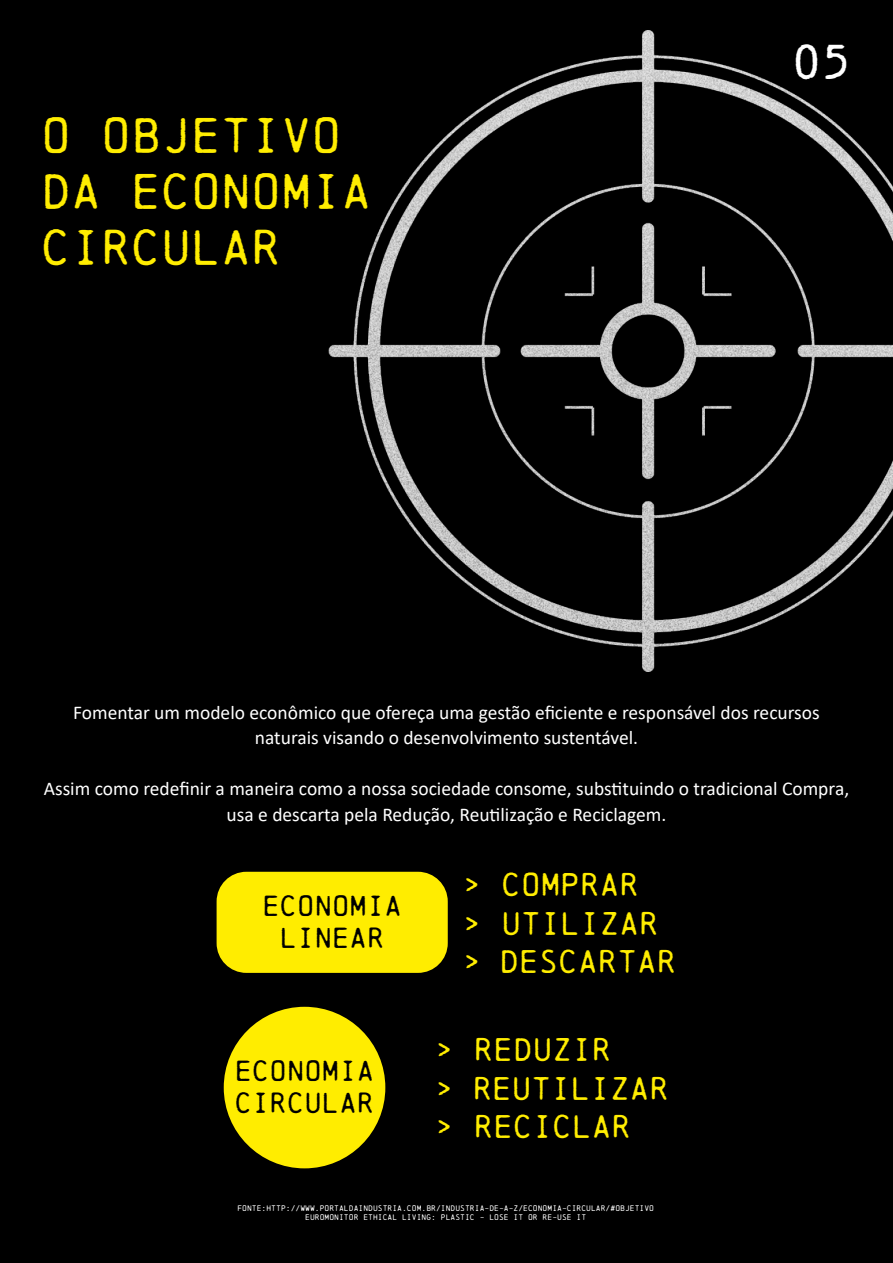
<style>
.page{position:relative;width:893px;height:1263px;background:#000}
.page>*{position:absolute;margin:0;border:0;box-sizing:border-box;transform-origin:0 0}
.t1{font:46.5px/55.8px "Chainprinter";color:#ffed00}
.t2{font:45px "Chainprinter";color:#fff}
.t3{font:30.45px/38.4px "Chainprinter";color:#ffed00}
.t4{font:27px/32.1px "Chainprinter";color:#000;text-align:center}
.t5{font:19.5px/25.5px "Calibri";color:#fff;text-align:center}
.t6{font:7.5px/9px "Chainprinter";color:#fff;text-align:center}
</style>
<div class="page">
<img style="left:328px;top:31px;width:565px;height:641px">
<div style="left:217px;top:872px;width:231px;height:101px;background:#ffed00;border-radius:30px"></div>
<div style="left:224px;top:1007px;width:161px;height:161px;background:#ffed00;border-radius:50%"></div>
<h1 class="t1" style="left:41px;top:107px;width:332px">O OBJETIVO<br>DA ECONOMIA<br>CIRCULAR</h1>
<h2 class="t2" style="left:792px;top:34px;width:60px">05</h2>
<p class="t5" style="left:73px;top:699px;width:748px">Fomentar um modelo econômico que ofereça uma gestão eficiente e responsável dos recursos naturais visando o desenvolvimento sustentável.</p>
<p class="t5" style="left:44px;top:775px;width:807px">Assim como redefinir a maneira como a nossa sociedade consome, substituindo o tradicional Compra, usa e descarta pela Redução, Reutilização e Reciclagem.</p>
<h3 class="t4" style="left:262px;top:889px;width:141px">ECONOMIA<br>LINEAR</h3>
<h3 class="t4" style="left:235px;top:1054px;width:141px;text-align:left">ECONOMIA<br>CIRCULAR</h3>
<h3 class="t3" style="left:462px;top:865px;width:216px">&gt; COMPRAR<br>&gt; UTILIZAR &gt; DESCARTAR</h3>
<h3 class="t3" style="left:434px;top:1030px;width:236px">&gt; REDUZIR<br>&gt; REUTILIZAR &gt; RECICLAR</h3>
<p class="t6" style="left:237px;top:1204px;width:418px">FONTE:HTTP://WWW.PORTALDAINDUSTRIA.COM.BR/INDUSTRIA-DE-A-Z/ECONOMIA-CIRCULAR/#OBJETIVO<br>EUROMONITOR ETHICAL LIVING: PLASTIC - LOSE IT OR RE-USE IT</p>
</div>
